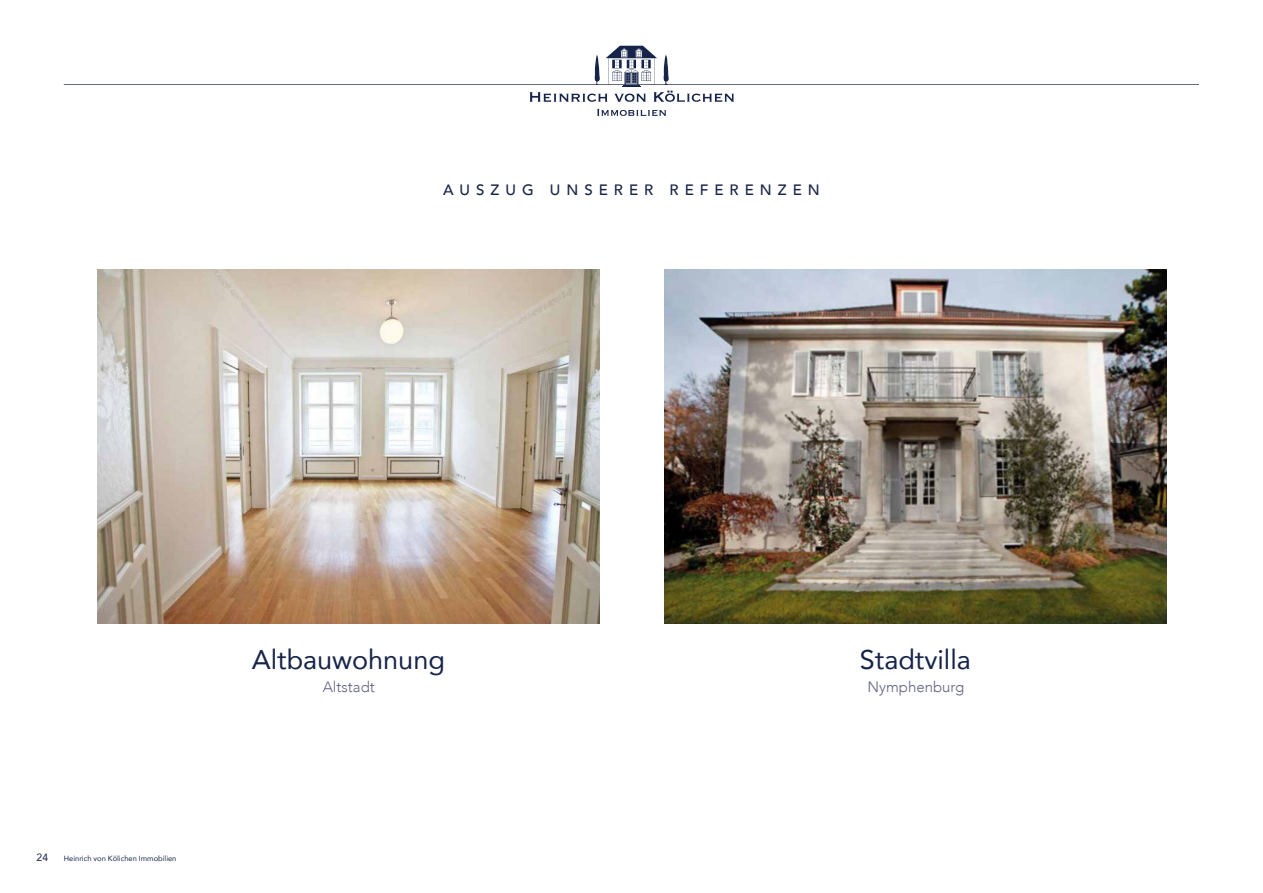
<style>
.page{position:relative;width:1263px;height:893px;background:#fff}
.page>*{position:absolute;margin:0;border:0;box-sizing:border-box;transform-origin:0 0}
.t1{font:27px "Avenir";color:#172449}
.t2{font:500 15px "Avenir";letter-spacing:.4em;color:#172449}
.t3{font:300 15px "Avenir";color:#616282}
.t4{font:10.5px "Avenir";color:#172449}
.t5{font:7.5px "Avenir";color:#172449}
</style>
<div class="page">
<img style="left:97px;top:269px;width:503px;height:355px">
<img style="left:664px;top:269px;width:503px;height:355px">
<svg style="left:64px;top:46px;width:1135px;height:56px"></svg>
<svg style="left:597px;top:109px;width:69px;height:7px"></svg>
<h2 class="t2" style="left:443px;top:177px;width:378px">AUSZUG UNSERER REFERENZEN</h2>
<h3 class="t4" style="left:37px;top:849px;width:13px">24</h3>
<p class="t5" style="left:64px;top:852px;width:114px">Heinrich von Kölichen Immobilien</p>
<h1 class="t1" style="left:252px;top:638px;width:195px">Altbauwohnung</h1>
<h2 class="t3" style="left:323px;top:678px;width:54px">Altstadt</h2>
<h1 class="t1" style="left:860px;top:638px;width:113px">Stadtvilla</h1>
<h2 class="t3" style="left:867px;top:678px;width:98px">Nymphenburg</h2>
</div>
